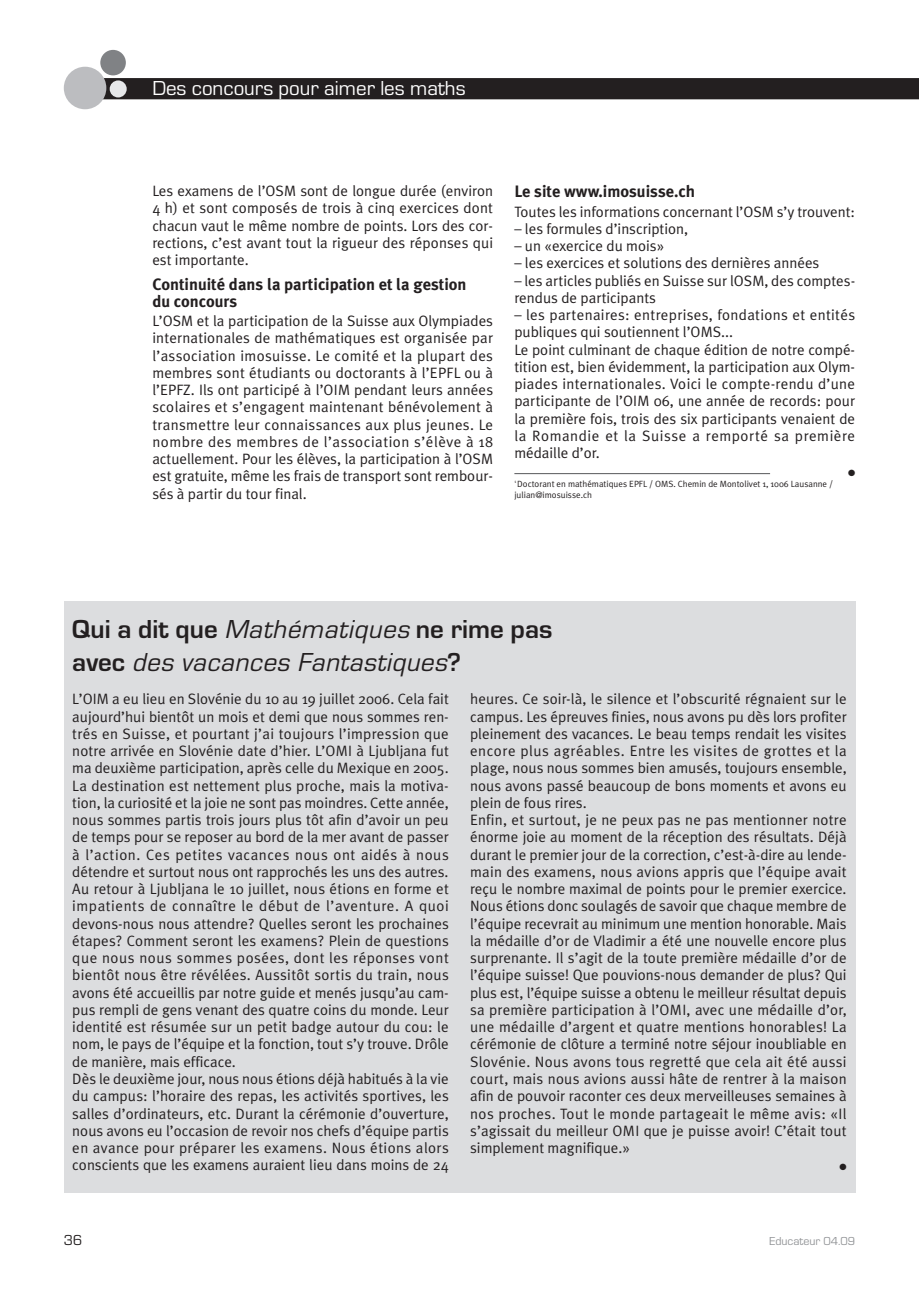
<style>
.page{position:relative;width:919px;height:1289px;background:#fff}
.page>*{position:absolute;margin:0;border:0;box-sizing:border-box;transform-origin:0 0}
.t1{font:italic 27px/32.4px "Eurostile";color:#231f20}
.t2{font:21px "Eurostile";color:#fff}
.t3{font:700 16.5px/16.5px "Meta Plus";color:#231f20}
.t4{font:15px/17.2px "Meta Plus Normal";color:#231f20}
.t5{font:15px "Eurostile";color:#231f20}
.t6{font:12px "Eurostile";color:#939598}
.t7{font:9px/11.2px "Meta Plus Normal";color:#231f20}
.t8{font:9px "Zapf Dingbats";color:#231f20}
.s1{font-weight:700;font-style:normal}
</style>
<div class="page">
<div style="left:64px;top:600px;width:791px;height:592px;background:#dcdddf"></div>
<div style="left:68px;top:78px;width:850px;height:21px;background:#231f20"></div>
<div style="left:64px;top:67px;width:42px;height:42px;background:#bcbdc0;border-radius:50%"></div>
<div style="left:100px;top:50px;width:26px;height:25px;background:#808285;border-radius:50%"></div>
<div style="left:110px;top:80px;width:17px;height:17px;background:#e6e7e9;border-radius:50%"></div>
<hr style="left:514px;top:473px;width:256px;height:1px;background:#57585a">
<h2 class="t2" style="left:152px;top:81px;width:315px">Des concours pour aimer les maths</h2>
<p class="t4" style="left:152px;top:183px;width:342px;text-align:justify">Les examens de l’OSM sont de longue durée (environ 4 h) et sont composés de trois à cinq exercices dont chacun vaut le même nombre de points. Lors des cor&shy;rections, c’est avant tout la rigueur des réponses qui est importante.</p>
<p class="t3" style="left:152px;top:277px;width:316px">Continuité dans la participation et la gestion du concours</p>
<p class="t4" style="left:152px;top:313px;width:342px;text-align:justify">L’OSM et la participation de la Suisse aux Olympiades internationales de mathématiques est organisée par l’association imosuisse. Le comité et la plupart des membres sont étudiants ou doctorants à l’EPFL ou à l’EPFZ. Ils ont participé à l’OIM pendant leurs années scolaires et s’engagent maintenant bénévolement à transmettre leur connaissances aux plus jeunes. Le nombre des membres de l’association s’élève à 18 actuellement. Pour les élèves, la participation à l’OSM est gratuite, même les frais de transport sont rembour&shy;sés à partir du tour final.</p>
<p class="t3" style="left:514px;top:184px;width:182px">Le site www.imosuisse.ch</p>
<p class="t4" style="left:514px;top:204px;width:342px">Toutes les informations concernant l’OSM s’y trouvent:</p>
<p class="t4" style="left:514px;top:221px;width:175px">– les formules d’inscription,</p>
<p class="t4" style="left:514px;top:238px;width:151px">– un «exercice du mois»</p>
<p class="t4" style="left:514px;top:256px;width:306px">– les exercices et solutions des dernières années</p>
<p class="t4" style="left:514px;top:273px;width:342px">– les articles publiés en Suisse sur lOSM, des comptes&shy;rendus de participants</p>
<p class="t4" style="left:514px;top:307px;width:342px">– les partenaires: entreprises, fondations et entités publiques qui soutiennent l’OMS...<br>Le point culminant de chaque édition de notre compé&shy;tition est, bien évidemment, la participation aux Olym&shy;piades internationales. Voici le compte-rendu d’une participante de l’OIM 06, une année de records: pour la première fois, trois des six participants venaient de la Romandie et la Suisse a remporté sa première médaille d’or.</p>
<p class="t8" style="left:848px;top:467px;width:9px">●</p>
<p class="t7" style="left:514px;top:478px;width:320px"><sup>1</sup> Doctorant en mathématiques EPFL / OMS. Chemin de Montolivet 1, 1006 Lausanne / julian@imosuisse.ch</p>
<h1 class="t1" style="left:72px;top:616px;width:481px"><span class="s1">Qui a dit que</span> Mathématiques<span class="s1">ne rime pas a v e c</span> des vacances Fantastiques<span class="s1">?</span></h1>
<p class="t4" style="left:72px;top:691px;width:378px">L’OIM a eu lieu en Slovénie du 10 au 19 juillet 2006. Cela fait aujourd’hui bientôt un mois et demi que nous sommes ren&shy;trés en Suisse, et pourtant j’ai toujours l’impression que notre arrivée en Slovénie date d’hier. L’OMI à Ljubljana fut ma deuxième participation, après celle du Mexique en 2005.<br>La destination est nettement plus proche, mais la motiva&shy;tion, la curiosité et la joie ne sont pas moindres. Cette année, nous sommes partis trois jours plus tôt afin d’avoir un peu de temps pour se reposer au bord de la mer avant de passer à l’action. Ces petites vacances nous ont aidés à nous détendre et surtout nous ont rapprochés les uns des autres.<br>Au retour à Ljubljana le 10 juillet, nous étions en forme et impatients de connaître le début de l’aventure. A quoi devons-nous nous attendre? Quelles seront les prochaines étapes? Comment seront les examens? Plein de questions que nous nous sommes posées, dont les réponses vont bientôt nous être révélées. Aussitôt sortis du train, nous avons été accueillis par notre guide et menés jusqu’au cam&shy;pus rempli de gens venant des quatre coins du monde. Leur identité est résumée sur un petit badge autour du cou: le nom, le pays de l’équipe et la fonction, tout s’y trouve. Drôle de manière, mais efficace.<br>Dès le deuxième jour, nous nous étions déjà habitués à la vie du campus: l’horaire des repas, les activités sportives, les salles d’ordinateurs, etc. Durant la cérémonie d’ouverture, nous avons eu l’occasion de revoir nos chefs d’équipe partis en avance pour préparer les examens. Nous étions alors conscients que les examens auraient lieu dans moins de 24</p>
<p class="t4" style="left:470px;top:691px;width:378px">heures. Ce soir-là, le silence et l’obscurité régnaient sur le campus. Les épreuves finies, nous avons pu dès lors profiter pleinement des vacances. Le beau temps rendait les visites encore plus agréables. Entre les visites de grottes et la plage, nous nous sommes bien amusés, toujours ensemble, nous avons passé beaucoup de bons moments et avons eu plein de fous rires.<br>Enfin, et surtout, je ne peux pas ne pas mentionner notre énorme joie au moment de la réception des résultats. Déjà durant le premier jour de la correction, c’est-à-dire au lende&shy;main des examens, nous avions appris que l’équipe avait reçu le nombre maximal de points pour le premier exercice.<br>Nous étions donc soulagés de savoir que chaque membre de l’équipe recevrait au minimum une mention honorable. Mais la médaille d’or de Vladimir a été une nouvelle encore plus surprenante. Il s’agit de la toute première médaille d’or de l’équipe suisse! Que pouvions-nous demander de plus? Qui plus est, l’équipe suisse a obtenu le meilleur résultat depuis sa première participation à l’OMI, avec une médaille d’or, une médaille d’argent et quatre mentions honorables! La cérémonie de clôture a terminé notre séjour inoubliable en Slovénie. Nous avons tous regretté que cela ait été aussi court, mais nous avions aussi hâte de rentrer à la maison afin de pouvoir raconter ces deux merveilleuses semaines à nos proches. Tout le monde partageait le même avis: «Il s’agissait du meilleur OMI que je puisse avoir! C’était tout simplement magnifique.»</p>
<p class="t8" style="left:839px;top:1161px;width:9px">●</p>
<p class="t5" style="left:64px;top:1234px;width:20px">36</p>
<p class="t6" style="left:769px;top:1236px;width:87px">Educateur 04.09</p>
</div>
